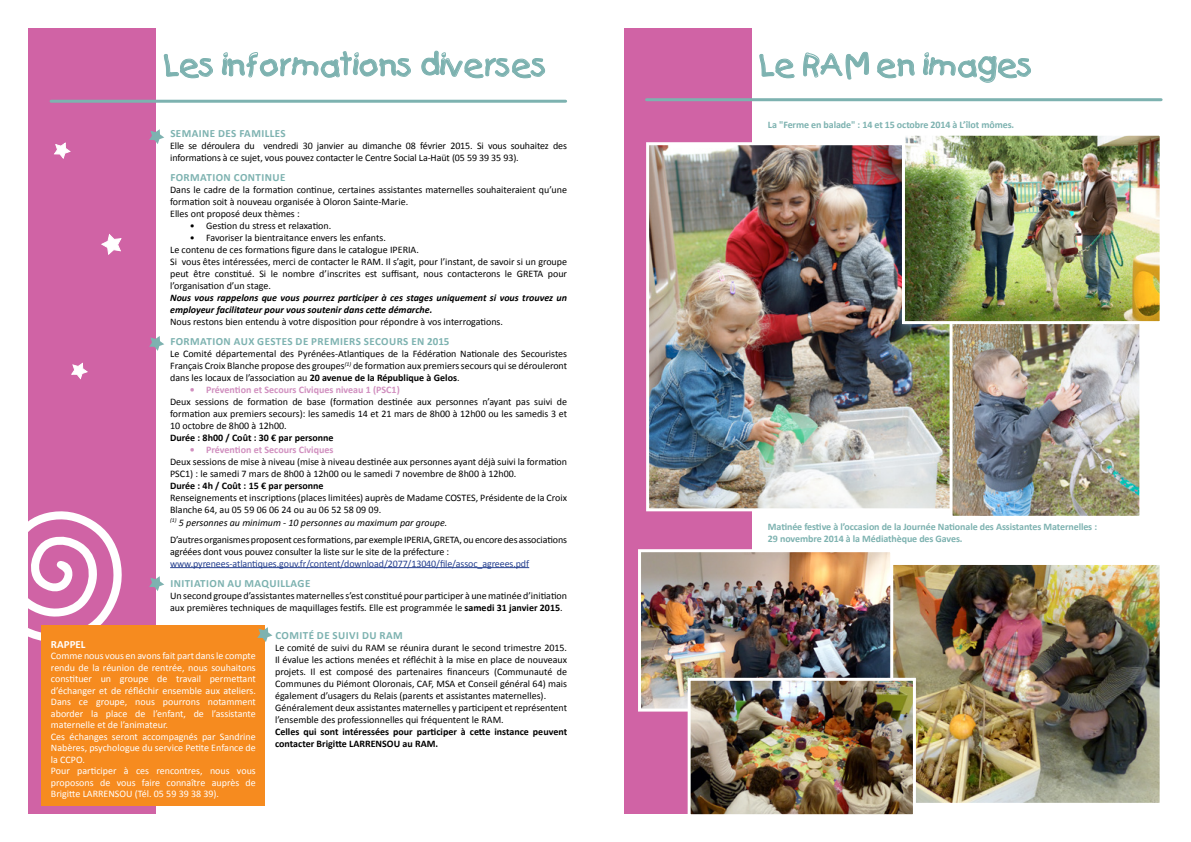
<style>
.page{position:relative;width:1191px;height:842px;background:#fff}
.page>*{position:absolute;margin:0;border:0;box-sizing:border-box;transform-origin:0 0}
.t1{font:30px "Kids Plain";color:#7db2b0}
.t2{font:700 11px "Calibri";letter-spacing:.04em;color:#7db2b0}
.t3{font:700 11px "Calibri";color:#fff}
.t4{font:10px/12px "Calibri";color:#000}
.t5{font:10px/11.5px "Calibri";color:#fff}
.t6{font:700 10px/12px "Calibri";letter-spacing:-.01em;color:#7db2b0}
.t7{font:700 10px/12px "Calibri";color:#000}
.t8{font:italic 700 10px/12px "Calibri";color:#000}
.t9{font:10px "Calibri";letter-spacing:-.01em;color:#25408f}
.t10{font:700 10px "Calibri";color:#d18fbf}
.s1{font-weight:700}
.s2{font-style:italic}
</style>
<div class="page">
<div style="left:28px;top:28px;width:128px;height:786px;background:#d063a5"></div>
<div style="left:624px;top:28px;width:127px;height:786px;background:#d063a5"></div>
<svg style="left:28px;top:511px;width:94px;height:134px"></svg>
<div style="left:42px;top:625px;width:223px;height:181px;background:#f68b1f"></div>
<svg style="left:163px;top:54px;width:50px;height:25px"></svg>
<svg style="left:222px;top:51px;width:189px;height:27px"></svg>
<svg style="left:421px;top:50px;width:124px;height:29px"></svg>
<hr style="left:51px;top:100px;width:514px;height:3px;background:#7db2b0">
<svg style="left:54px;top:142px;width:17px;height:17px"></svg>
<svg style="left:71px;top:362px;width:17px;height:18px"></svg>
<svg style="left:101px;top:234px;width:21px;height:21px"></svg>
<hr style="left:170px;top:567px;width:359px;height:1px;background:#25408f">
<svg style="left:149px;top:129px;width:15px;height:15px"></svg>
<svg style="left:149px;top:336px;width:15px;height:15px"></svg>
<svg style="left:257px;top:627px;width:15px;height:15px"></svg>
<svg style="left:149px;top:576px;width:15px;height:15px"></svg>
<svg style="left:759px;top:54px;width:36px;height:25px"></svg>
<svg style="left:803px;top:51px;width:66px;height:29px"></svg>
<svg style="left:877px;top:58px;width:38px;height:21px"></svg>
<svg style="left:923px;top:52px;width:108px;height:31px"></svg>
<hr style="left:646px;top:98px;width:515px;height:3px;background:#7db2b0">
<img style="left:650px;top:146px;width:299px;height:361px">
<div style="left:646px;top:142px;width:327px;height:369px;border:3px solid #fff"></div>
<img style="left:893px;top:566px;width:265px;height:236px">
<div style="left:875px;top:562px;width:287px;height:244px;border:3px solid #fff"></div>
<img style="left:953px;top:324px;width:185px;height:191px">
<div style="left:949px;top:310px;width:193px;height:209px;border:3px solid #fff"></div>
<img style="left:642px;top:553px;width:247px;height:154px">
<div style="left:638px;top:549px;width:255px;height:162px;border:3px solid #fff"></div>
<img style="left:691px;top:682px;width:221px;height:131px">
<div style="left:687px;top:678px;width:229px;height:139px;border:3px solid #fff"></div>
<img style="left:906px;top:137px;width:252px;height:183px">
<div style="left:902px;top:133px;width:260px;height:191px;border:3px solid #fff"></div>
<h1 class="t1" style="left:164px;top:47px;width:385px">Les informations diverses</h1>
<p class="t2" style="left:170px;top:127px;width:13px">Semaine</p>
<p class="t2" style="left:218px;top:127px;width:7px">des</p>
<p class="t2" style="left:239px;top:127px;width:7px">familles</p>
<p class="t4" style="left:170px;top:140px;width:398px">Elle se déroulera du vendredi 30 janvier au dimanche 08 février 2015. Si vous souhaitez des informations à ce sujet, vous pouvez contacter le Centre Social La-Haüt (05 59 39 35 93).</p>
<p class="t2" style="left:170px;top:171px;width:14px">Formation</p>
<p class="t2" style="left:234px;top:171px;width:8px">continue</p>
<p class="t4" style="left:170px;top:184px;width:398px">Dans le cadre de la formation continue, certaines assistantes maternelles souhaiteraient qu’une formation soit à nouveau organisée à Oloron Sainte-Marie.<br>Elles ont proposé deux thèmes :</p>
<p class="t4" style="left:190px;top:220px;width:143px">• Gestion du stress et relaxation.</p>
<p class="t4" style="left:170px;top:232px;width:398px;text-indent:20px">• Favoriser la bientraitance envers les enfants.<br>Le contenu de ces formations figure dans le catalogue IPERIA.<br>Si vous êtes intéressées, merci de contacter le RAM. Il s’agit, pour l’instant, de savoir si un groupe peut être constitué. Si le nombre d’inscrites est suffisant, nous contacterons le GRETA pour l’organisation d’un stage.</p>
<p class="t8" style="left:170px;top:292px;width:398px">Nous vous rappelons que vous pourrez participer à ces stages uniquement si vous trouvez un employeur facilitateur pour vous soutenir dans cette démarche.</p>
<p class="t4" style="left:170px;top:316px;width:334px">Nous restons bien entendu à votre disposition pour répondre à vos interrogations.</p>
<p class="t2" style="left:170px;top:335px;width:8px">Format</p>
<p class="t2" style="left:212px;top:335px;width:238px">ion aux g estes de premiers secours en 2015</p>
<p class="t4" style="left:170px;top:348px;width:398px;text-align:justify">Le Comité départemental des Pyrénées-Atlantiques de la Fédération Nationale des Secouristes Français Croix Blanche propose des groupes<sup>(1)</sup> de formation aux premiers secours qui se dérouleront dans les locaux de l’association au <span class="s1">20 avenue de la République à Gelos</span>.</p>
<p class="t10" style="left:190px;top:384px;width:211px">• Prévention et Secours Civiques niveau 1 (PSC1)</p>
<p class="t4" style="left:170px;top:396px;width:398px;text-align:justify">Deux sessions de formation de base (formation destinée aux personnes n’ayant pas suivi de formation aux premiers secours): les samedis 14 et 21 mars de 8h00 à 12h00 ou les samedis 3 et 10 octobre de 8h00 à 12h00.</p>
<p class="t7" style="left:170px;top:432px;width:165px">Durée : 8h00 / Coût : 30 € par personne</p>
<p class="t10" style="left:190px;top:444px;width:145px">• Prévention et Secours Civiques</p>
<p class="t4" style="left:170px;top:456px;width:398px">Deux sessions de mise à niveau (mise à niveau destinée aux personnes ayant déjà suivi la formation<br>PSC1) : le samedi 7 mars de 8h00 à 12h00 ou le samedi 7 novembre de 8h00 à 12h00.</p>
<p class="t7" style="left:170px;top:480px;width:155px">Durée : 4h / Coût : 15 € par personne</p>
<p class="t4" style="left:170px;top:492px;width:398px">Renseignements et inscriptions (places limitées) auprès de Madame COSTES, Présidente de la Croix<br>Blanche 64, au 05 59 06 06 24 ou au 06 52 58 09 09.<br><sup>(1)</sup> <span class="s2">5 personnes au minimum - 10 personnes au maximum par groupe.</span></p>
<p class="t4" style="left:170px;top:533px;width:398px">D’autres organismes proposent ces formations, par exemple IPERIA, GRETA, ou encore des associations agréées dont vous pouvez consulter la liste sur le site de la préfecture :</p>
<p class="t9" style="left:170px;top:557px;width:360px">www.pyrenees-atlantiques.gouv.fr/content/download/2077/13040/file/assoc_agreees.pdf</p>
<p class="t2" style="left:170px;top:576px;width:117px">Initiation au maquillag</p>
<p class="t2" style="left:305px;top:576px;width:7px">e</p>
<p class="t4" style="left:170px;top:589px;width:398px">Un second groupe d’assistantes maternelles s’est constitué pour participer à une matinée d’initiation aux premières techniques de maquillages festifs. Elle est programmée le <span class="s1">samedi 31 janvier 2015</span>.</p>
<p class="t2" style="left:275px;top:628px;width:14px">Comité</p>
<p class="t2" style="left:317px;top:628px;width:22px">de suivi</p>
<p class="t2" style="left:362px;top:628px;width:42px">du RAM</p>
<p class="t4" style="left:275px;top:641px;width:293px">Le comité de suivi du RAM se réunira durant le second trimestre 2015.<br>Il évalue les actions menées et réfléchit à la mise en place de nouveaux projets. Il est composé des partenaires financeurs (Communauté de Communes du Piémont Oloronais, CAF, MSA et Conseil général 64) mais également d’usagers du Relais (parents et assistantes maternelles).<br>Généralement deux assistantes maternelles y participent et représentent l’ensemble des professionnelles qui fréquentent le RAM.</p>
<p class="t7" style="left:275px;top:725px;width:293px">Celles qui sont intéressées pour participer à cette instance peuvent contacter Brigitte LARRENSOU au RAM.</p>
<p class="t3" style="left:51px;top:637px;width:36px">RAPPEL</p>
<p class="t5" style="left:51px;top:649px;width:206px">Comme nous vous en avons fait part dans le compte rendu de la réunion de rentrée, nous souhaitons constituer un groupe de travail permettant d’échanger et de réfléchir ensemble aux ateliers.<br>Dans ce groupe, nous pourrons notamment aborder la place de l’enfant, de l’assistante maternelle et de l’animateur.<br>Ces échanges seront accompagnés par Sandrine Nabères, psychologue du service Petite Enfance de la CCPO.<br>Pour participer à ces rencontres, nous vous proposons de vous faire connaître auprès de Brigitte LARRENSOU (Tél. 05 59 39 38 39).</p>
<h1 class="t1" style="left:759px;top:47px;width:276px">Le RAM en images</h1>
<p class="t6" style="left:768px;top:118px;width:248px">La "Ferme en balade" : 14 et 15 octobre 2014 à L’îlot mômes.</p>
<p class="t6" style="left:768px;top:520px;width:331px">Matinée festive à l’occasion de la Journée Nationale des Assistantes Maternelles :<br>29 novembre 2014 à la Médiathèque des Gaves.</p>
</div>
